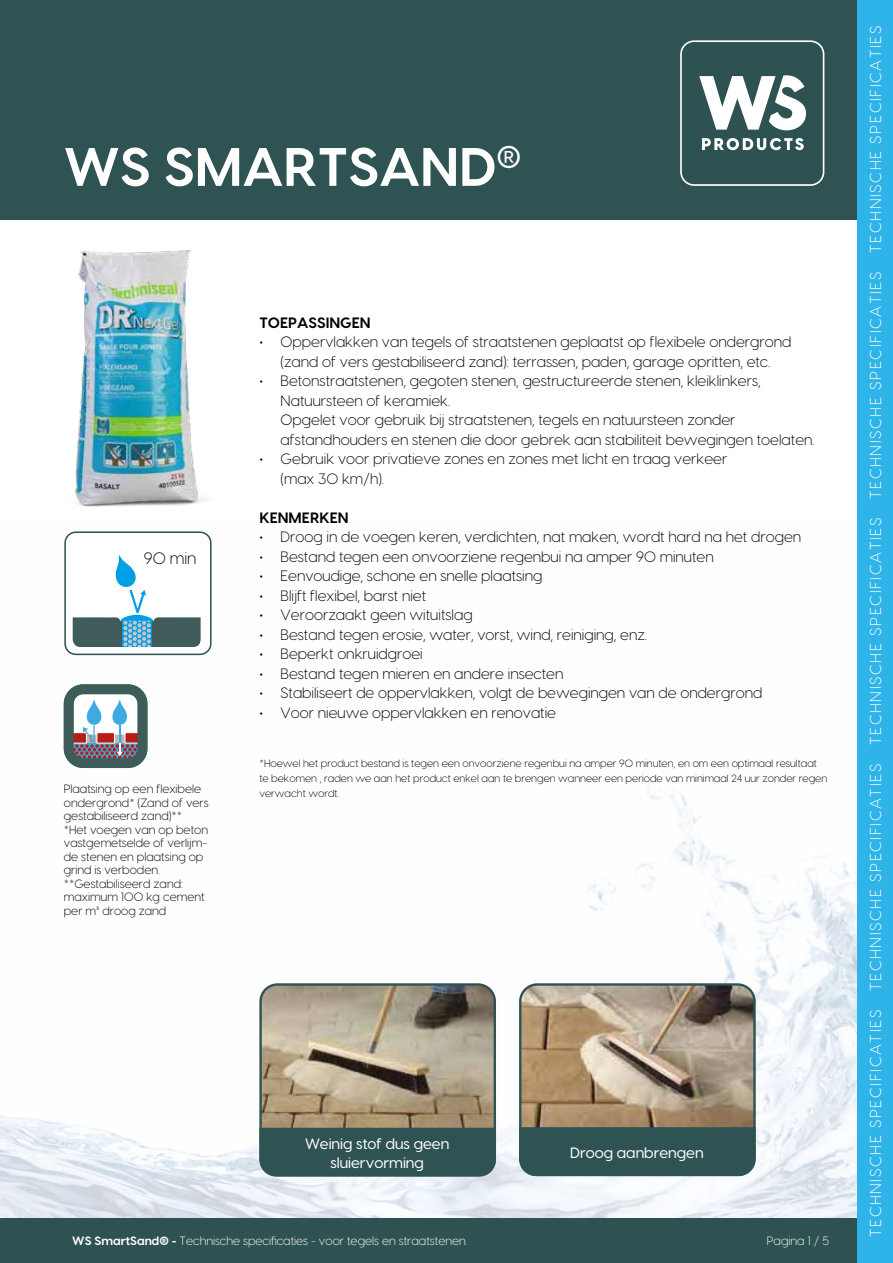
<style>
.page{position:relative;width:893px;height:1263px;background:#fff}
.page>*{position:absolute;margin:0;border:0;box-sizing:border-box;transform-origin:0 0}
.t1{font:700 54px "Visby";color:#fff}
.t2{font:300 16.5px "Visby";color:#000}
.t3{font:300 15.75px "Visby";letter-spacing:.11em;color:#fff}
.t4{font:300 15px/19.5px "Visby";color:#000}
.t5{font:500 15px/19px "Visby";color:#fff;text-align:center}
.t6{font:700 15px "Visby";color:#000}
.t7{font:300 12px/13.5px "Visby";color:#000}
.t8{font:300 12px "Visby";color:#fff}
.t9{font:300 10.5px/15px "Visby";color:#000}
.s1{font-weight:700}
</style>
<div class="page">
<div style="left:0;top:0;width:893px;height:219px;background:#2f5252"></div>
<img style="left:0;top:522px;width:858px;height:696px">
<div style="left:69px;top:689px;width:74px;height:74px;background:#fff;border-radius:15px"></div>
<div style="left:88px;top:703px;width:12px;height:21px;background:#3daae1;border-radius:6px"></div>
<div style="left:87px;top:701px;width:14px;height:24px;border:2px solid #3daae1;border-radius:6px"></div>
<div style="left:114px;top:703px;width:12px;height:21px;background:#3daae1;border-radius:6px"></div>
<div style="left:112px;top:701px;width:15px;height:24px;border:2px solid #3daae1;border-radius:6px"></div>
<div style="left:64px;top:684px;width:83px;height:84px;border:10px solid #3f5c5a;border-radius:15px"></div>
<svg style="left:67px;top:725px;width:77px;height:39px"></svg>
<img style="left:75px;top:250px;width:132px;height:257px">
<div style="left:0;top:1218px;width:893px;height:45px;background:#2e5251"></div>
<div style="left:65px;top:532px;width:146px;height:122px;background:#fff;border-radius:11px"></div>
<div style="left:64px;top:531px;width:148px;height:124px;border:2px solid #2f5252;border-radius:11px"></div>
<svg style="left:73px;top:555px;width:128px;height:92px"></svg>
<img style="left:261px;top:984px;width:234px;height:144px">
<div style="left:259px;top:983px;width:237px;height:193px;border:2px solid #2f5252;border-radius:17px"></div>
<div style="left:259px;top:1128px;width:237px;height:49px;background:#2f5252"></div>
<img style="left:520px;top:984px;width:234px;height:143px">
<div style="left:519px;top:983px;width:237px;height:193px;border:2px solid #2f5252;border-radius:17px"></div>
<div style="left:519px;top:1127px;width:237px;height:49px;background:#2f5252"></div>
<div style="left:858px;top:0;width:35px;height:1263px;background:#2fb4e9"></div>
<svg style="left:683px;top:43px;width:141px;height:140px"></svg>
<div style="left:680px;top:40px;width:144px;height:146px;border:2px solid #fff;border-radius:13px"></div>
<h1 class="t1" style="left:64px;top:120px;width:459px">WS SMARTSAND<sup>®</sup></h1>
<p class="t2" style="left:144px;top:545px;width:54px">90 min</p>
<p class="t7" style="left:64px;top:781px;width:146px">Plaatsing op een flexibele ondergrond* (Zand of vers gestabiliseerd zand)**<br>*Het voegen van op beton vastgemetselde of verlijm&shy;de stenen en plaatsing op grind is verboden. **Gestabiliseerd zand: maximum 100 kg cement per m³ droog zand</p>
<p class="t6" style="left:259px;top:309px;width:113px">TOEPASSINGEN</p>
<p class="t4" style="left:259px;top:330px;width:533px;text-align:center"><span class="s1">•</span> Oppervlakken van tegels of straatstenen geplaatst op flexibele ondergrond (zand of vers gestabiliseerd zand): terrassen, paden, garage opritten, etc.</p>
<p class="t4" style="left:281px;top:369px;width:535px;text-indent:-21px"><span class="s1">•</span> Betonstraatstenen, gegoten stenen, gestructureerde stenen, kleiklinkers, Natuursteen of keramiek.<br>Opgelet voor gebruik bij straatstenen, tegels en natuursteen zonder afstandhouders en stenen die door gebrek aan stabiliteit bewegingen toelaten.</p>
<p class="t4" style="left:281px;top:447px;width:448px;text-indent:-21px"><span class="s1">•</span> Gebruik voor privatieve zones en zones met licht en traag verkeer (max 30 km/h).</p>
<p class="t6" style="left:259px;top:504px;width:91px">KENMERKEN</p>
<p class="t4" style="left:259px;top:525px;width:543px"><span class="s1">•</span> Droog in de voegen keren, verdichten, nat maken, wordt hard na het drogen</p>
<p class="t4" style="left:259px;top:545px;width:456px"><span class="s1">•</span> Bestand tegen een onvoorziene regenbui na amper 90 minuten</p>
<p class="t4" style="left:259px;top:564px;width:284px"><span class="s1">•</span> Eenvoudige, schone en snelle plaatsing</p>
<p class="t4" style="left:259px;top:584px;width:168px"><span class="s1">•</span> Blijft flexibel, barst niet</p>
<p class="t4" style="left:259px;top:603px;width:215px"><span class="s1">•</span> Veroorzaakt geen wituitslag</p>
<p class="t4" style="left:259px;top:623px;width:389px"><span class="s1">•</span> Bestand tegen erosie, water, vorst, wind, reiniging, enz.</p>
<p class="t4" style="left:259px;top:642px;width:165px"><span class="s1">•</span> Beperkt onkruidgroei</p>
<p class="t4" style="left:259px;top:662px;width:306px"><span class="s1">•</span> Bestand tegen mieren en andere insecten</p>
<p class="t4" style="left:259px;top:681px;width:504px"><span class="s1">•</span> Stabiliseert de oppervlakken, volgt de bewegingen van de ondergrond</p>
<p class="t4" style="left:259px;top:701px;width:298px"><span class="s1">•</span> Voor nieuwe oppervlakken en renovatie</p>
<p class="t9" style="left:259px;top:755px;width:569px">*Hoewel het product bestand is tegen een onvoorziene regenbui na amper 90 minuten, en om een optimaal resultaat te bekomen , raden we aan het product enkel aan te brengen wanneer een periode van minimaal 24 uur zonder regen verwacht wordt.</p>
<p class="t5" style="left:305px;top:1132px;width:146px">Weinig stof dus geen sluiervorming</p>
<p class="t5" style="left:570px;top:1141px;width:135px">Droog aanbrengen</p>
<p class="t8" style="left:72px;top:1231px;width:397px"><span class="s1">WS SmartSand® -</span> Technische specificaties - voor tegels en straatstenen.</p>
<p class="t8" style="left:767px;top:1231px;width:64px">Pagina 1 / 5</p>
<p class="t3" style="left:863px;top:1237px;width:1213px;rotate:-90deg">TECHNISCHE SPECIFICATIES TECHNISCHE SPECIFICATIES TECHNISCHE SPECIFICATIES TECHNISCHE SPECIFICATIES TECHNISCHE SPECIFICATIES</p>
</div>
